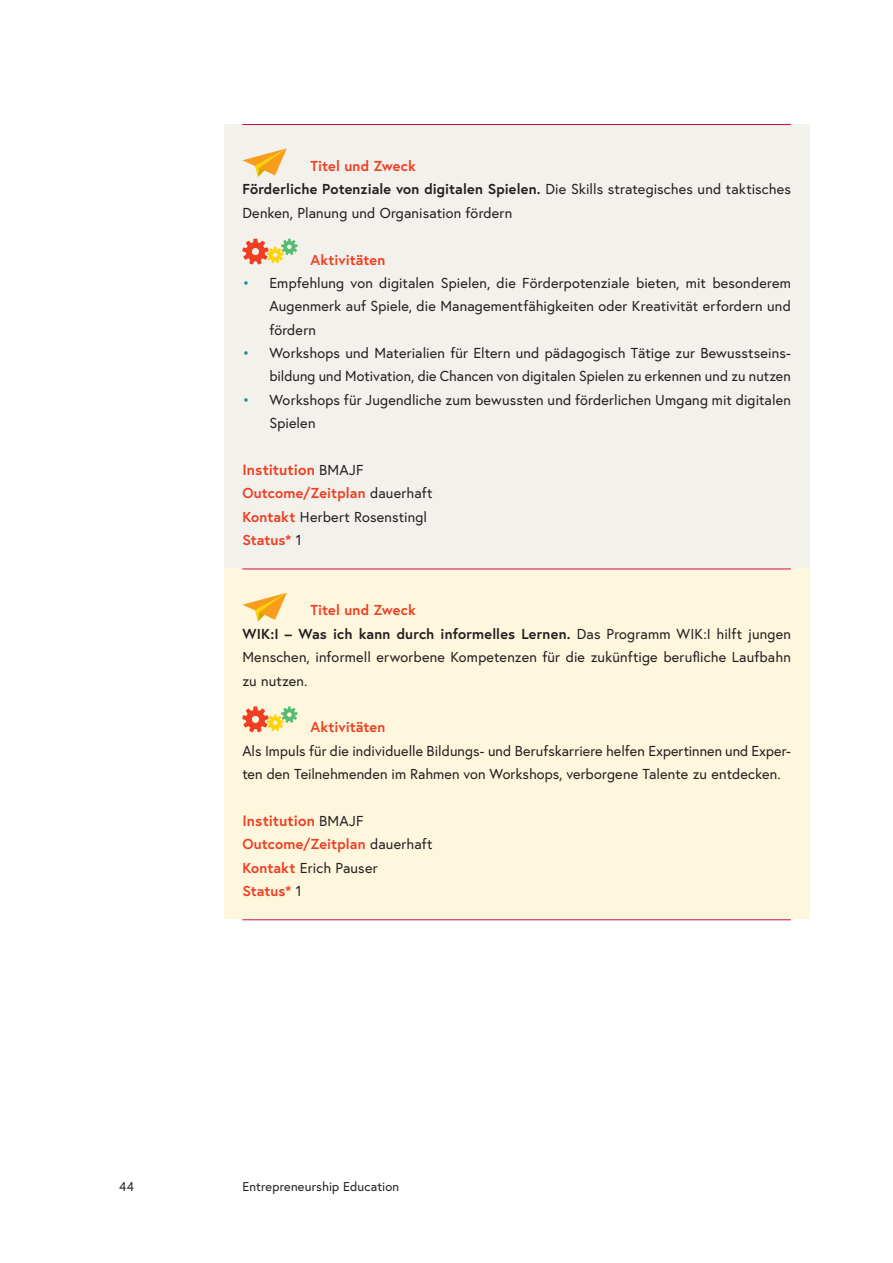
<style>
.page{position:relative;width:893px;height:1263px;background:#fff}
.page>*{position:absolute;margin:0;border:0;box-sizing:border-box;transform-origin:0 0}
.TExt_ohne_Abstand{font:700 15px "Europa Austria";letter-spacing:.005em;color:#ef3e22}
.TExt_ohne_Abstand-2{font:14.4px/23.4px "Europa Austria";letter-spacing:.005em;color:#231f20}
.Text_head_black{font:14.4px/23.4px "Europa Austria";letter-spacing:.01em;color:#231f20}
.TExt_ohne_Abstand-3{font:700 14.4px "Europa Austria";letter-spacing:.005em;color:#ef3e22}
.H3_fett_kästchen{font:700 14.4px "Europa Austria";letter-spacing:.005em;color:#ef3e22}
.t1{font:12.75px "Europa Austria";letter-spacing:.01em;color:#231f20}
.s1{font-weight:700}
.s2{color:#228c97}
.s3{font-weight:400;font-size:14.4px;color:#231f20}
.s4{font-weight:400;color:#231f20}
.s5{font-weight:700;color:#ef3e22}
</style>
<div class="page">
<div style="left:224px;top:124px;width:585px;height:445px;background:#f2f1ec"></div>
<div style="left:224px;top:569px;width:585px;height:350px;background:#fef7dd"></div>
<hr style="left:242px;top:124px;width:549px;height:1px;background:#cd0d40">
<hr style="left:242px;top:569px;width:549px;height:1px;background:#cd0d40">
<hr style="left:242px;top:919px;width:549px;height:1px;background:#cd0d40">
<svg style="left:242px;top:148px;width:45px;height:29px"></svg>
<svg style="left:242px;top:239px;width:56px;height:25px"></svg>
<svg style="left:242px;top:593px;width:45px;height:28px"></svg>
<svg style="left:242px;top:706px;width:56px;height:26px"></svg>
<h3 class="H3_fett_kästchen" style="left:310px;top:156px;width:107px">Titel und Zweck</h3>
<p class="Text_head_black" style="left:242px;top:177px;width:550px"><span class="s1">Förderliche Potenziale von digitalen Spielen.</span> Die Skills strategisches und taktisches<br>Denken, Planung und Organisation fördern</p>
<h3 class="H3_fett_kästchen" style="left:310px;top:250px;width:77px">Aktivitäten</h3>
<p class="TExt_ohne_Abstand-2" style="left:269px;top:271px;width:523px;text-align:justify;text-indent:-27px"><span class="s2">•</span> Empfehlung von digitalen Spielen, die Förderpotenziale bieten, mit besonderem Augenmerk auf Spiele, die Managementfähigkeiten oder Kreativität erfordern und fördern</p>
<p class="TExt_ohne_Abstand-2" style="left:242px;top:341px;width:550px;text-align:right"><span class="s2">•</span> Workshops und Materialien für Eltern und pädagogisch Tätige zur Bewusstseins&shy;bildung und Motivation, die Chancen von digitalen Spielen zu erkennen und zu nutzen</p>
<p class="TExt_ohne_Abstand-2" style="left:269px;top:388px;width:523px;text-indent:-27px"><span class="s2">•</span> Workshops für Jugendliche zum bewussten und förderlichen Umgang mit digitalen<br>Spielen</p>
<p class="TExt_ohne_Abstand" style="left:242px;top:459px;width:123px">Institution <span class="s3">BMAJF</span></p>
<p class="TExt_ohne_Abstand-3" style="left:242px;top:483px;width:192px">Outcome/Zeitplan <span class="s4">dauerhaft</span></p>
<p class="TExt_ohne_Abstand-2" style="left:242px;top:505px;width:186px"><span class="s5">Kontakt</span> Herbert Rosenstingl</p>
<p class="TExt_ohne_Abstand-3" style="left:242px;top:530px;width:61px">Status* <span class="s4">1</span></p>
<h3 class="H3_fett_kästchen" style="left:310px;top:600px;width:107px">Titel und Zweck</h3>
<p class="Text_head_black" style="left:242px;top:622px;width:550px;text-align:justify"><span class="s1">WIK:I – Was ich kann durch informelles Lernen.</span> Das Programm WIK:I hilft jungen Menschen, informell erworbene Kompetenzen für die zukünftige berufliche Laufbahn zu nutzen.</p>
<h3 class="H3_fett_kästchen" style="left:310px;top:717px;width:77px">Aktivitäten</h3>
<p class="TExt_ohne_Abstand-2" style="left:242px;top:739px;width:550px">Als Impuls für die individuelle Bildungs- und Berufskarriere helfen Expertinnen und Exper&shy;ten den Teilnehmenden im Rahmen von Workshops, verborgene Talente zu entdecken.</p>
<p class="TExt_ohne_Abstand" style="left:242px;top:810px;width:123px">Institution <span class="s3">BMAJF</span></p>
<p class="TExt_ohne_Abstand-3" style="left:242px;top:834px;width:192px">Outcome/Zeitplan <span class="s4">dauerhaft</span></p>
<p class="TExt_ohne_Abstand-2" style="left:242px;top:856px;width:137px"><span class="s5">Kontakt</span> Erich Pauser</p>
<p class="TExt_ohne_Abstand-3" style="left:242px;top:881px;width:61px">Status* <span class="s4">1</span></p>
<p class="t1" style="left:119px;top:1178px;width:16px">44</p>
<p class="t1" style="left:242px;top:1178px;width:158px">Entrepreneurship Education</p>
</div>
